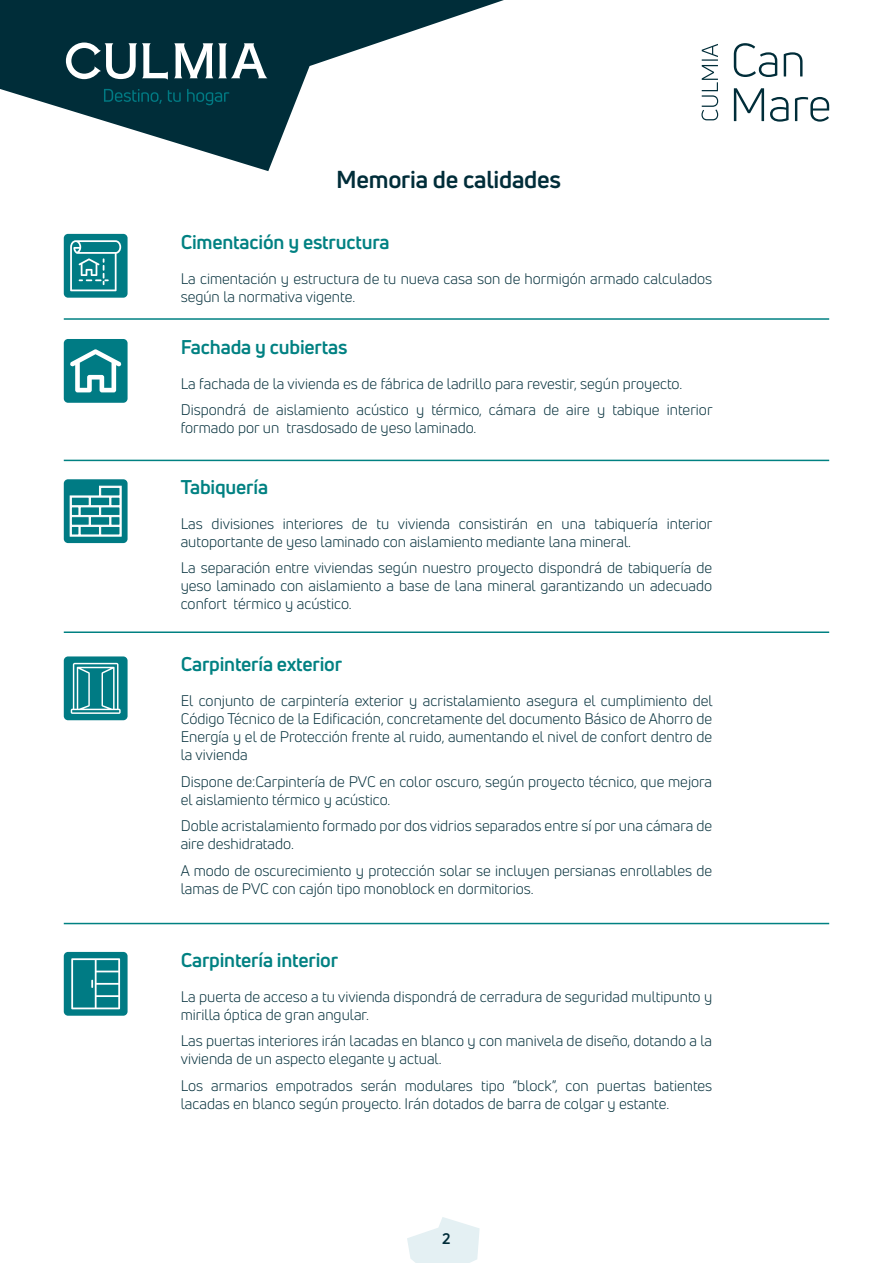
<style>
.page{position:relative;width:893px;height:1263px;background:#fff}
.page>*{position:absolute;margin:0;border:0;box-sizing:border-box;transform-origin:0 0}
.t1{font:700 24px "Uni Neue";letter-spacing:-.01em;color:#002d39}
.t2{font:700 19.5px "Uni Neue";letter-spacing:-.01em;color:#008182}
.t3{font:15px/18px "Uni Neue";color:#002d39}
.t4{font:700 15px "Uni Neue";color:#002d39}
</style>
<div class="page">
<svg style="left:0;top:0;width:504px;height:171px"></svg>
<svg style="left:407px;top:1217px;width:73px;height:46px"></svg>
<svg style="left:174px;top:43px;width:93px;height:35px"></svg>
<svg style="left:66px;top:43px;width:102px;height:37px"></svg>
<svg style="left:104px;top:89px;width:125px;height:16px;background:#003e49"></svg>
<svg style="left:701px;top:44px;width:17px;height:76px"></svg>
<svg style="left:734px;top:43px;width:43px;height:34px"></svg>
<svg style="left:784px;top:52px;width:18px;height:24px"></svg>
<svg style="left:734px;top:88px;width:30px;height:33px"></svg>
<svg style="left:770px;top:97px;width:18px;height:25px"></svg>
<svg style="left:795px;top:97px;width:34px;height:25px"></svg>
<div style="left:64px;top:234px;width:64px;height:64px;background:#007b84;border-radius:4px"></div>
<svg style="left:70px;top:240px;width:51px;height:51px"></svg>
<div style="left:64px;top:479px;width:64px;height:64px;background:#007b84;border-radius:4px"></div>
<svg style="left:69px;top:485px;width:53px;height:52px"></svg>
<div style="left:64px;top:656px;width:64px;height:64px;background:#007b84;border-radius:4px"></div>
<svg style="left:71px;top:663px;width:50px;height:51px"></svg>
<div style="left:64px;top:339px;width:64px;height:64px;background:#007b84;border-radius:4px"></div>
<svg style="left:70px;top:349px;width:52px;height:43px"></svg>
<hr style="left:64px;top:318px;width:765px;height:2px;background:#008182">
<hr style="left:64px;top:460px;width:765px;height:1px;background:#008182">
<hr style="left:64px;top:631px;width:765px;height:2px;background:#008182">
<hr style="left:64px;top:923px;width:765px;height:1px;background:#008182">
<div style="left:64px;top:952px;width:64px;height:64px;background:#007b84;border-radius:4px"></div>
<svg style="left:71px;top:958px;width:49px;height:51px"></svg>
<h1 class="t1" style="left:336px;top:164px;width:226px">Memoria de calidades</h1>
<h2 class="t2" style="left:181px;top:229px;width:210px">Cimentación y estructura</h2>
<p class="t3" style="left:181px;top:269px;width:533px">La cimentación y estructura de tu nueva casa son de hormigón armado calculados según la normativa vigente.</p>
<h2 class="t2" style="left:181px;top:334px;width:168px">Fachada y cubiertas</h2>
<p class="t3" style="left:181px;top:370px;width:533px;line-height:26.5px">La fachada de la vivienda es de fábrica de ladrillo para revestir, según proyecto.<br>Dispondrá de aislamiento acústico y térmico, cámara de aire y tabique interior</p>
<p class="t3" style="left:181px;top:419px;width:297px">formado por un trasdosado de yeso laminado.</p>
<h2 class="t2" style="left:181px;top:475px;width:89px">Tabiquería</h2>
<p class="t3" style="left:181px;top:514px;width:533px">Las divisiones interiores de tu vivienda consistirán en una tabiquería interior autoportante de yeso laminado con aislamiento mediante lana mineral.</p>
<p class="t3" style="left:181px;top:559px;width:533px;text-align:justify">La separación entre viviendas según nuestro proyecto dispondrá de tabiquería de yeso laminado con aislamiento a base de lana mineral garantizando un adecuado confort térmico y acústico.</p>
<h2 class="t2" style="left:181px;top:652px;width:163px">Carpintería exterior</h2>
<p class="t3" style="left:181px;top:692px;width:533px;text-align:justify">El conjunto de carpintería exterior y acristalamiento asegura el cumplimiento del Código Técnico de la Edificación, concretamente del documento Básico de Ahorro de Energía y el de Protección frente al ruido, aumentando el nivel de confort dentro de la vivienda</p>
<p class="t3" style="left:181px;top:772px;width:533px">Dispone de:Carpintería de PVC en color oscuro, según proyecto técnico, que mejora el aislamiento térmico y acústico.</p>
<p class="t3" style="left:181px;top:817px;width:533px">Doble acristalamiento formado por dos vidrios separados entre sí por una cámara de aire deshidratado.</p>
<p class="t3" style="left:181px;top:861px;width:533px">A modo de oscurecimiento y protección solar se incluyen persianas enrollables de lamas de PVC con cajón tipo monoblock en dormitorios.</p>
<h2 class="t2" style="left:181px;top:947px;width:159px">Carpintería interior</h2>
<p class="t3" style="left:181px;top:987px;width:533px">La puerta de acceso a tu vivienda dispondrá de cerradura de seguridad multipunto y mirilla óptica de gran angular.</p>
<p class="t3" style="left:181px;top:1032px;width:533px">Las puertas interiores irán lacadas en blanco y con manivela de diseño, dotando a la vivienda de un aspecto elegante y actual.</p>
<p class="t3" style="left:181px;top:1076px;width:533px">Los armarios empotrados serán modulares tipo “block”, con puertas batientes lacadas en blanco según proyecto. Irán dotados de barra de colgar y estante.</p>
<p class="t4" style="left:442px;top:1229px;width:10px">2</p>
</div>
